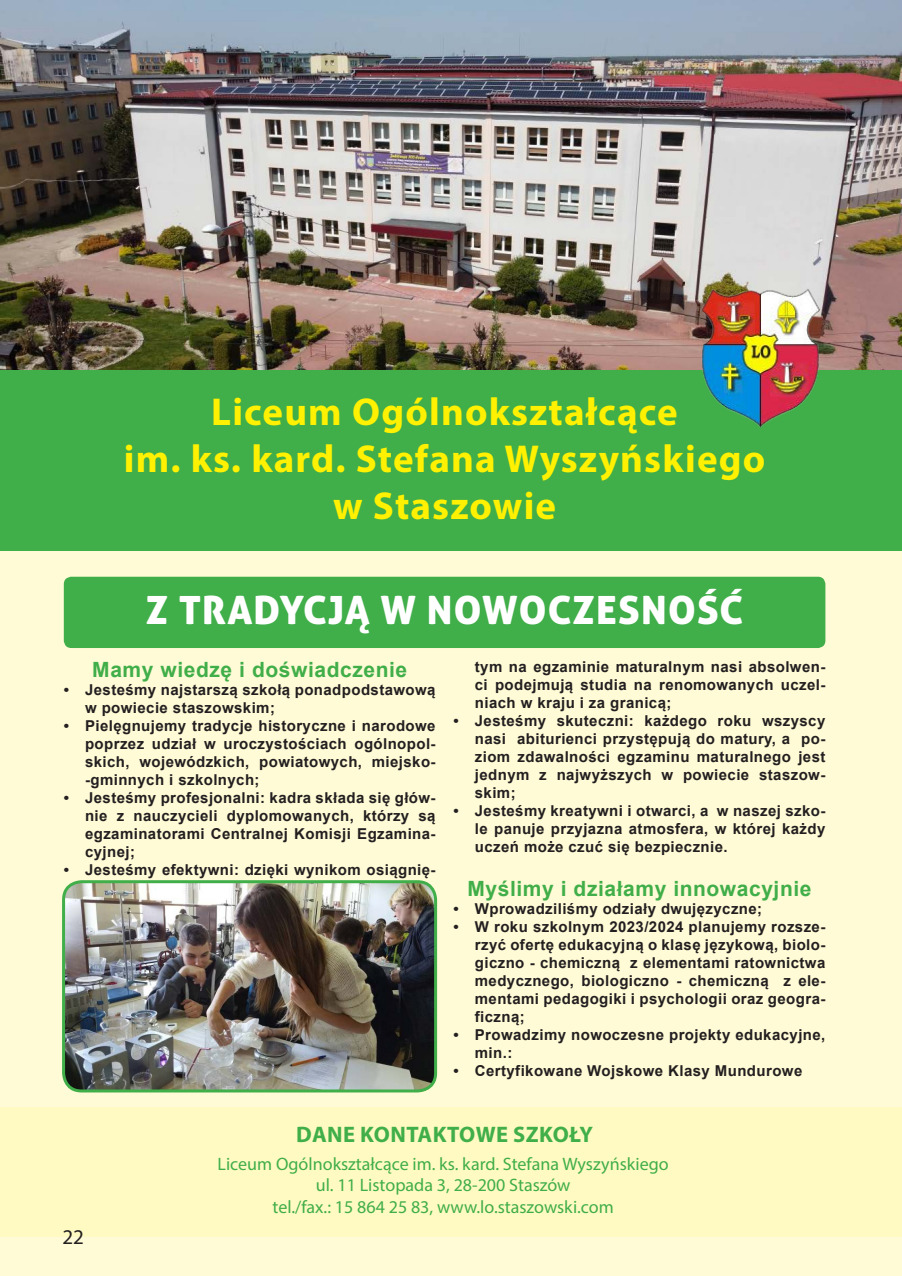
<style>
.page{position:relative;width:902px;height:1276px;background:#fff}
.page>*{position:absolute;margin:0;border:0;box-sizing:border-box;transform-origin:0 0}
.t1{font:700 39px/46.8px "Myriad Pro";letter-spacing:.03em;color:#fff101;text-align:center}
.t2{font:39px "Aller Display";letter-spacing:.03em;color:#fff}
.t3{font:700 22.5px "Myriad Pro";letter-spacing:.02em;color:#40ae49}
.t4{font:700 21px "Arial";letter-spacing:.025em;color:#40ae49}
.t5{font:21px "Myriad Pro";color:#231f20}
.t6{font:18px/21.6px "Myriad Pro";color:#40ae49;text-align:center}
.t7{font:700 15px/18px "Arial";letter-spacing:.025em;color:#231f20;text-align:justify}
</style>
<div class="page">
<div style="left:0;top:0;width:901px;height:1276px;background:#fffbd6"></div>
<div style="left:0;top:1107px;width:901px;height:129px;background:#fffac1"></div>
<img style="left:0;top:0;width:901px;height:370px">
<div style="left:0;top:370px;width:901px;height:181px;background:#40ae49"></div>
<div style="left:64px;top:577px;width:761px;height:71px;background:#40ae49;border-radius:7px"></div>
<img style="left:64px;top:884px;width:371px;height:207px">
<div style="left:62px;top:880px;width:375px;height:212px;border:3px solid #40ae49;border-radius:18px"></div>
<img style="left:696px;top:279px;width:129px;height:149px">
<h1 class="t1" style="left:124px;top:387px;width:642px">Liceum Ogólnokształcące<br>im. ks. kard. Stefana Wyszyńskiego w Staszowie</h1>
<h1 class="t2" style="left:146px;top:585px;width:599px">Z TRADYCJĄ W NOWOCZESNOŚĆ</h1>
<h3 class="t4" style="left:92px;top:654px;width:316px">Mamy wiedzę i doświadczenie</h3>
<p class="t7" style="left:85px;top:680px;width:352px;text-indent:-21px">• Jesteśmy najstarszą szkołą ponadpodstawową w powiecie staszowskim;</p>
<p class="t7" style="left:85px;top:716px;width:352px;text-indent:-21px">• Pielęgnujemy tradycje historyczne i narodowe poprzez udział w uroczystościach ogólnopol&shy;skich, wojewódzkich, powiatowych, miejsko--gminnych i szkolnych;</p>
<p class="t7" style="left:85px;top:788px;width:352px;text-indent:-21px">• Jesteśmy profesjonalni: kadra składa się głów&shy;nie z nauczycieli dyplomowanych, którzy są egzaminatorami Centralnej Komisji Egzamina&shy;cyjnej;</p>
<p class="t7" style="left:64px;top:860px;width:373px">• Jesteśmy efektywni: dzięki wynikom osiągnię-</p>
<p class="t7" style="left:475px;top:658px;width:352px">tym na egzaminie maturalnym nasi absolwen&shy;ci podejmują studia na renomowanych uczel&shy;niach w kraju i za granicą;</p>
<p class="t7" style="left:475px;top:712px;width:352px;text-indent:-21px">• Jesteśmy skuteczni: każdego roku wszyscy nasi abiturienci przystępują do matury, a po&shy;ziom zdawalności egzaminu maturalnego jest jednym z najwyższych w powiecie staszow&shy;skim;</p>
<p class="t7" style="left:475px;top:802px;width:352px;text-indent:-21px">• Jesteśmy kreatywni i otwarci, a w naszej szko&shy;le panuje przyjazna atmosfera, w której każdy uczeń może czuć się bezpiecznie.</p>
<h3 class="t4" style="left:467px;top:873px;width:345px">Myślimy i działamy innowacyjnie</h3>
<p class="t7" style="left:453px;top:899px;width:310px">• Wprowadziliśmy odziały dwujęzyczne;</p>
<p class="t7" style="left:475px;top:917px;width:352px;text-indent:-21px">• W roku szkolnym 2023/2024 planujemy rozsze&shy;rzyć ofertę edukacyjną o klasę językową, biolo&shy;giczno - chemiczną z elementami ratownictwa medycznego, biologiczno - chemiczną z ele&shy;mentami pedagogiki i psychologii oraz geogra&shy;ficzną;</p>
<p class="t7" style="left:475px;top:1025px;width:352px;text-indent:-21px">• Prowadzimy nowoczesne projekty edukacyjne, min.:</p>
<p class="t7" style="left:453px;top:1061px;width:350px">• Certyfikowane Wojskowe Klasy Mundurowe</p>
<h3 class="t5" style="left:62px;top:1223px;width:23px">22</h3>
<h2 class="t3" style="left:296px;top:1119px;width:298px">DANE KONTAKTOWE SZKOŁY</h2>
<p class="t6" style="left:217px;top:1152px;width:452px">Liceum Ogólnokształcące im. ks. kard. Stefana Wyszyńskiego ul. 11 Listopada 3, 28-200 Staszów<br>tel./fax.: 15 864 25 83, www.lo.staszowski.com</p>
</div>
